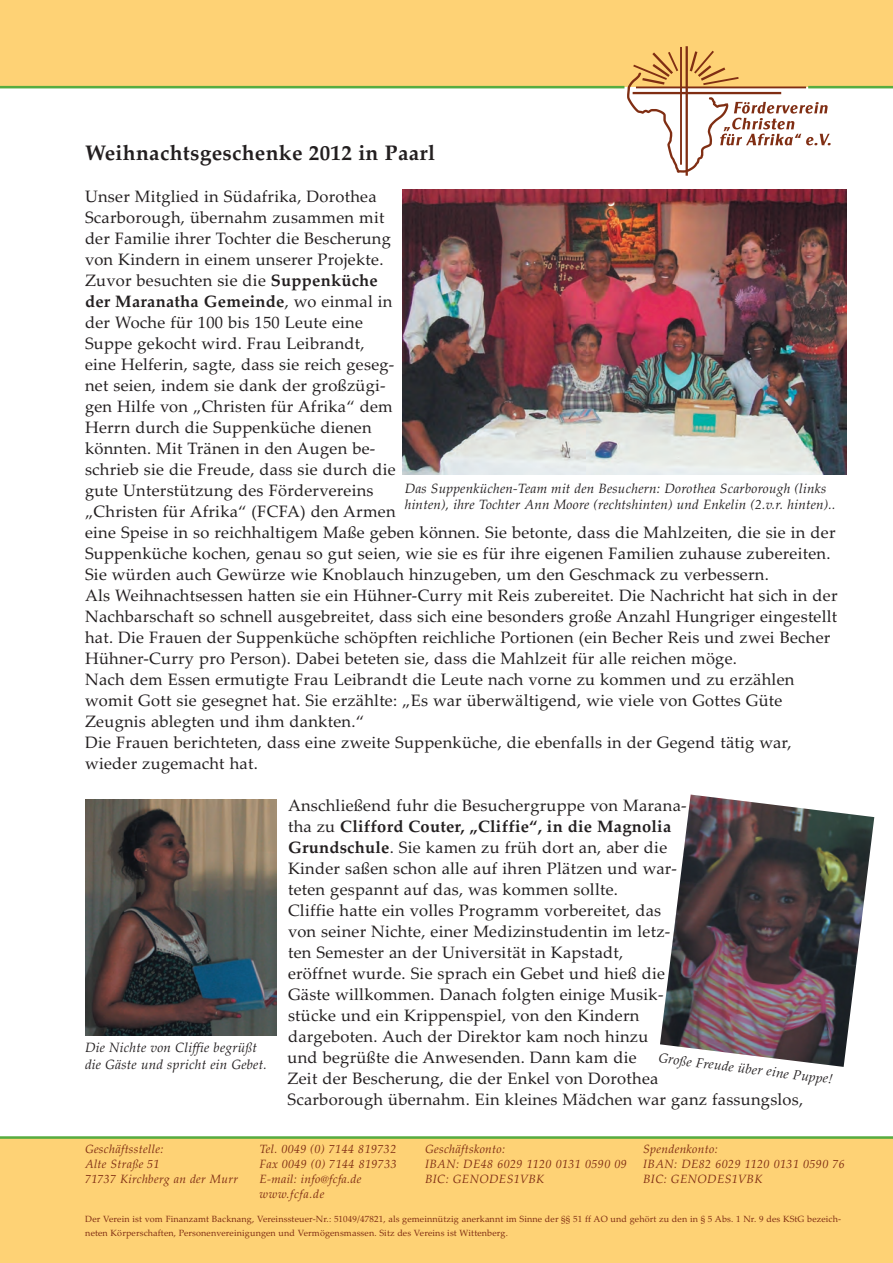
<style>
.page{position:relative;width:893px;height:1263px;background:#fed275}
.page>*{position:absolute;margin:0;border:0;box-sizing:border-box;transform-origin:0 0}
.t1{font:700 21px "Palatino Linotype";letter-spacing:.015em;color:#231f20}
.t2{font:16.5px/21px "Palatino Linotype";letter-spacing:.015em;color:#231f20}
.t3{font:italic 13.5px/16.5px "Palatino Linotype";letter-spacing:.015em;color:#231f20}
.t4{font:italic 12px/15px "Palatino Linotype";letter-spacing:.025em;color:#802e13}
.t5{font:9px/13.5px "Palatino Linotype";letter-spacing:.015em;color:#802e13}
.s1{font-weight:700}
</style>
<div class="page">
<div style="left:0;top:87px;width:893px;height:1050px;background:#fff"></div>
<img style="left:627px;top:46px;width:204px;height:130px">
<hr style="left:0;top:1136px;width:893px;height:3px;background:#57ac40">
<hr style="left:808px;top:86px;width:85px;height:2px;background:#57ac40">
<hr style="left:0;top:86px;width:624px;height:2px;background:#57ac40">
<img style="left:403px;top:189px;width:443px;height:286px">
<img style="left:85px;top:800px;width:191px;height:235px">
<img style="left:660px;top:794px;width:214px;height:270px">
<svg style="left:660px;top:1052px;width:184px;height:15px"></svg>
<p class="t1" style="left:85px;top:140px;width:352px">Weihnachtsgeschenke 2012 in Paarl</p>
<p class="t2" style="left:85px;top:186px;width:754px">Unser Mitglied in Südafrika, Dorothea<br>Scarborough, übernahm zusammen mit<br>der Familie ihrer Tochter die Bescherung<br>von Kindern in einem unserer Projekte.<br>Zuvor besuchten sie die <span class="s1">Suppenküche<br>der Maranatha Gemeinde</span>, wo einmal in<br>der Woche für 100 bis 150 Leute eine<br>Suppe gekocht wird. Frau Leibrandt,<br>eine Helferin, sagte, dass sie reich geseg-<br>net seien, indem sie dank der großzügi-<br>gen Hilfe von „Christen für Afrika“ dem<br>Herrn durch die Suppenküche dienen<br>könnten. Mit Tränen in den Augen be-<br>schrieb sie die Freude, dass sie durch die<br>gute Unterstützung des Fördervereins<br>„Christen für Afrika“ (FCFA) den Armen<br>eine Speise in so reichhaltigem Maße geben können. Sie betonte, dass die Mahlzeiten, die sie in der Suppenküche kochen, genau so gut seien, wie sie es für ihre eigenen Familien zuhause zubereiten.<br>Sie würden auch Gewürze wie Knoblauch hinzugeben, um den Geschmack zu verbessern.<br>Als Weihnachtsessen hatten sie ein Hühner-Curry mit Reis zubereitet. Die Nachricht hat sich in der Nachbarschaft so schnell ausgebreitet, dass sich eine besonders große Anzahl Hungriger eingestellt hat. Die Frauen der Suppenküche schöpften reichliche Portionen (ein Becher Reis und zwei Becher Hühner-Curry pro Person). Dabei beteten sie, dass die Mahlzeit für alle reichen möge.<br>Nach dem Essen ermutigte Frau Leibrandt die Leute nach vorne zu kommen und zu erzählen womit Gott sie gesegnet hat. Sie erzählte: „Es war überwältigend, wie viele von Gottes Güte Zeugnis ablegten und ihm dankten.“<br>Die Frauen berichteten, dass eine zweite Suppenküche, die ebenfalls in der Gegend tätig war, wieder zugemacht hat.</p>
<p class="t2" style="left:288px;top:795px;width:517px">Anschließend fuhr die Besuchergruppe von Marana-<br>tha zu <span class="s1">Clifford Couter, „Cliffie“, in die Magnolia<br>Grundschule</span>. Sie kamen zu früh dort an, aber die<br>Kinder saßen schon alle auf ihren Plätzen und war-<br>teten gespannt auf das, was kommen sollte.<br>Cliffie hatte ein volles Programm vorbereitet, das<br>von seiner Nichte, einer Medizinstudentin im letz-<br>ten Semester an der Universität in Kapstadt,<br>eröffnet wurde. Sie sprach ein Gebet und hieß die<br>Gäste willkommen. Danach folgten einige Musik-<br>stücke und ein Krippenspiel, von den Kindern<br>dargeboten. Auch der Direktor kam noch hinzu<br>und begrüßte die Anwesenden. Dann kam die<br>Zeit der Bescherung, die der Enkel von Dorothea<br>Scarborough übernahm. Ein kleines Mädchen war ganz fassungslos,</p>
<p class="t4" style="left:85px;top:1141px;width:155px">Geschäftsstelle:<br>Alte Straße 51<br>71737 Kirchberg an der Murr</p>
<p class="t4" style="left:259px;top:1141px;width:139px">Tel. 0049 (0) 7144 819732<br>Fax 0049 (0) 7144 819733<br>E-mail: info@fcfa.de www.fcfa.de</p>
<p class="t4" style="left:425px;top:1141px;width:203px">Geschäftskonto:<br>IBAN: DE48 6029 1120 0131 0590 09<br>BIC: GENODES1VBK</p>
<p class="t4" style="left:643px;top:1141px;width:203px">Spendenkonto:<br>IBAN: DE82 6029 1120 0131 0590 76<br>BIC: GENODES1VBK</p>
<p class="t3" style="left:405px;top:480px;width:432px">Das Suppenküchen-Team mit den Besuchern: Dorothea Scarborough (links hinten), ihre Tochter Ann Moore (rechtshinten) und Enkelin (2.v.r. hinten)..</p>
<p class="t3" style="left:85px;top:1039px;width:183px">Die Nichte von Cliffie begrüßt die Gäste und spricht ein Gebet.</p>
<p class="t3" style="left:660px;top:1049px;width:177px;rotate:7deg">Große Freude über eine Puppe!</p>
<p class="t5" style="left:85px;top:1212px;width:757px">Der Verein ist vom Finanzamt Backnang, Vereinssteuer-Nr.: 51049/47821, als gemeinnützig anerkannt im Sinne der §§ 51 ff AO und gehört zu den in § 5 Abs. 1 Nr. 9 des KStG bezeich&shy;neten Körperschaften, Personenvereinigungen und Vermögensmassen. Sitz des Vereins ist Wittenberg.</p>
</div>
